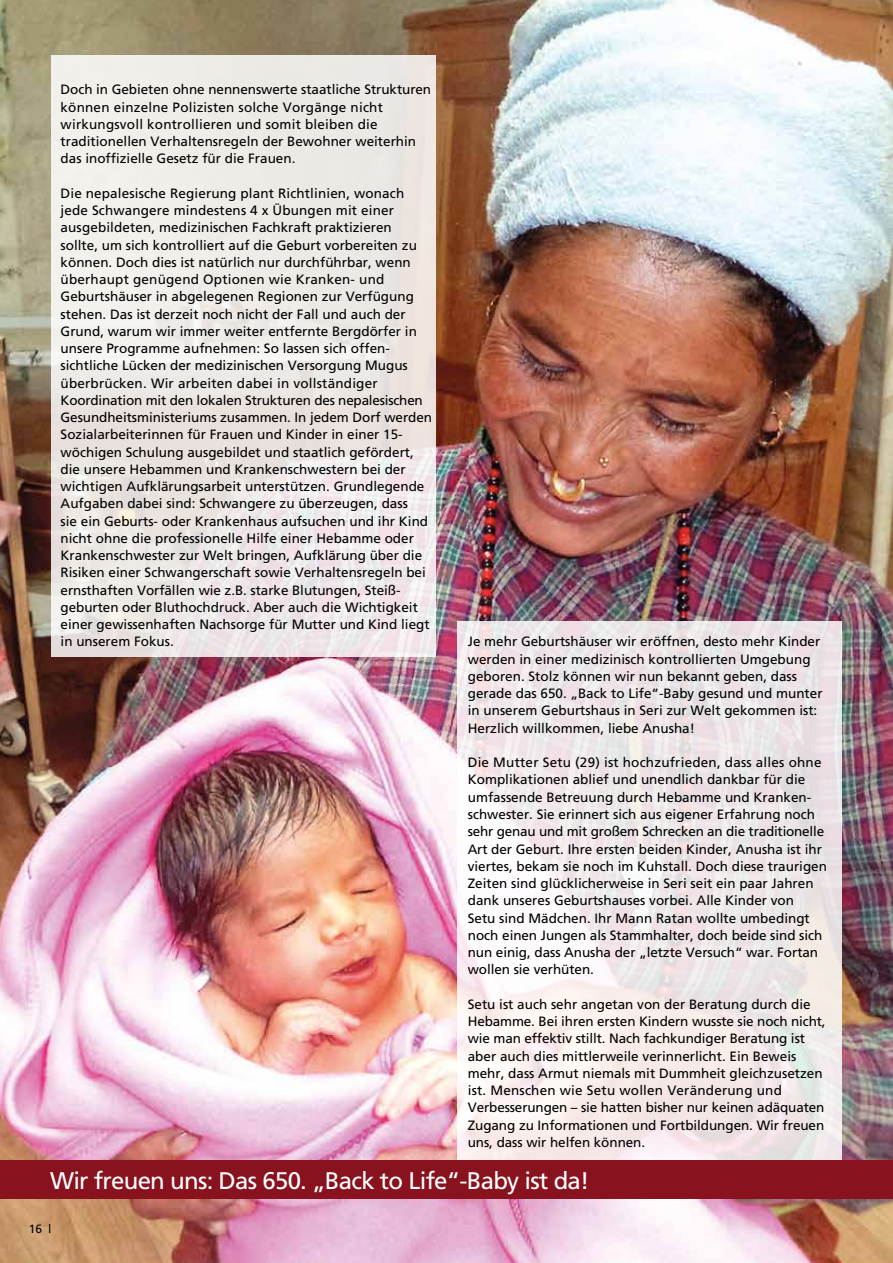
<style>
.page{position:relative;width:893px;height:1263px;background:#fff}
.page>*{position:absolute;margin:0;border:0;box-sizing:border-box;transform-origin:0 0}
.t1{font:24px "Frutiger";letter-spacing:-.03em;color:#fff}
.t2{font:13.5px/17.2px "Frutiger";color:#000}
.t3{font:12px "Frutiger";color:#000}
</style>
<div class="page">
<img style="left:0;top:0;width:893px;height:1263px">
<svg style="left:457px;top:621px;width:385px;height:539px;fill:#f1e9e9"></svg>
<div style="left:51px;top:55px;width:385px;height:602px;background:#ede9e6"></div>
<div style="left:0;top:1160px;width:892px;height:38px;background:#88121d"></div>
<p class="t2" style="left:61px;top:81px;width:372px">Doch in Gebieten ohne nennenswerte staatliche Strukturen können einzelne Polizisten solche Vorgänge nicht wirkungsvoll kontrollieren und somit bleiben die traditionellen Verhaltensregeln der Bewohner weiterhin das inoffizielle Gesetz für die Frauen.</p>
<p class="t2" style="left:61px;top:184px;width:373px">Die nepalesische Regierung plant Richtlinien, wonach jede Schwangere mindestens 4 x Übungen mit einer ausgebildeten, medizinischen Fachkraft praktizieren sollte, um sich kontrolliert auf die Geburt vorbereiten zu können. Doch dies ist natürlich nur durchführbar, wenn überhaupt genügend Optionen wie Kranken- und Geburtshäuser in abgelegenen Regionen zur Verfügung stehen. Das ist derzeit noch nicht der Fall und auch der Grund, warum wir immer weiter entfernte Bergdörfer in unsere Programme aufnehmen: So lassen sich offen&shy;sichtliche Lücken der medizinischen Versorgung Mugus überbrücken. Wir arbeiten dabei in vollständiger Koordination mit den lokalen Strukturen des nepalesischen Gesundheitsministeriums zusammen. In jedem Dorf werden Sozialarbeiterinnen für Frauen und Kinder in einer 15- wöchigen Schulung ausgebildet und staatlich gefördert, die unsere Hebammen und Krankenschwestern bei der wichtigen Aufklärungsarbeit unterstützen. Grundlegende Aufgaben dabei sind: Schwangere zu überzeugen, dass<br>sie ein Geburts- oder Krankenhaus aufsuchen und ihr Kind nicht ohne die professionelle Hilfe einer Hebamme oder Krankenschwester zur Welt bringen, Aufklärung über die Risiken einer Schwangerschaft sowie Verhaltensregeln bei ernsthaften Vorfällen wie z.B. starke Blutungen, Steiß&shy;geburten oder Bluthochdruck. Aber auch die Wichtigkeit einer gewissenhaften Nachsorge für Mutter und Kind liegt in unserem Fokus.</p>
<p class="t2" style="left:468px;top:633px;width:356px">Je mehr Geburtshäuser wir eröffnen, desto mehr Kinder werden in einer medizinisch kontrollierten Umgebung geboren. Stolz können wir nun bekannt geben, dass gerade das 650. „Back to Life“-Baby gesund und munter in unserem Geburtshaus in Seri zur Welt gekommen ist:<br>Herzlich willkommen, liebe Anusha!</p>
<p class="t2" style="left:468px;top:754px;width:361px">Die Mutter Setu (29) ist hochzufrieden, dass alles ohne Komplikationen ablief und unendlich dankbar für die umfassende Betreuung durch Hebamme und Kranken&shy;schwester. Sie erinnert sich aus eigener Erfahrung noch sehr genau und mit großem Schrecken an die traditionelle Art der Geburt. Ihre ersten beiden Kinder, Anusha ist ihr viertes, bekam sie noch im Kuhstall. Doch diese traurigen Zeiten sind glücklicherweise in Seri seit ein paar Jahren dank unseres Geburtshauses vorbei. Alle Kinder von<br>Setu sind Mädchen. Ihr Mann Ratan wollte umbedingt noch einen Jungen als Stammhalter, doch beide sind sich nun einig, dass Anusha der „letzte Versuch“ war. Fortan wollen sie verhüten.</p>
<p class="t2" style="left:468px;top:995px;width:359px">Setu ist auch sehr angetan von der Beratung durch die Hebamme. Bei ihren ersten Kindern wusste sie noch nicht, wie man effektiv stillt. Nach fachkundiger Beratung ist aber auch dies mittlerweile verinnerlicht. Ein Beweis mehr, dass Armut niemals mit Dummheit gleichzusetzen ist. Menschen wie Setu wollen Veränderung und Verbesserungen – sie hatten bisher nur keinen adäquaten Zugang zu Informationen und Fortbildungen. Wir freuen uns, dass wir helfen können.</p>
<h1 class="t1" style="left:50px;top:1166px;width:541px">Wir freuen uns: Das 650. „Back to Life“-Baby ist da!</h1>
<p class="t3" style="left:29px;top:1221px;width:24px">16 |</p>
</div>
